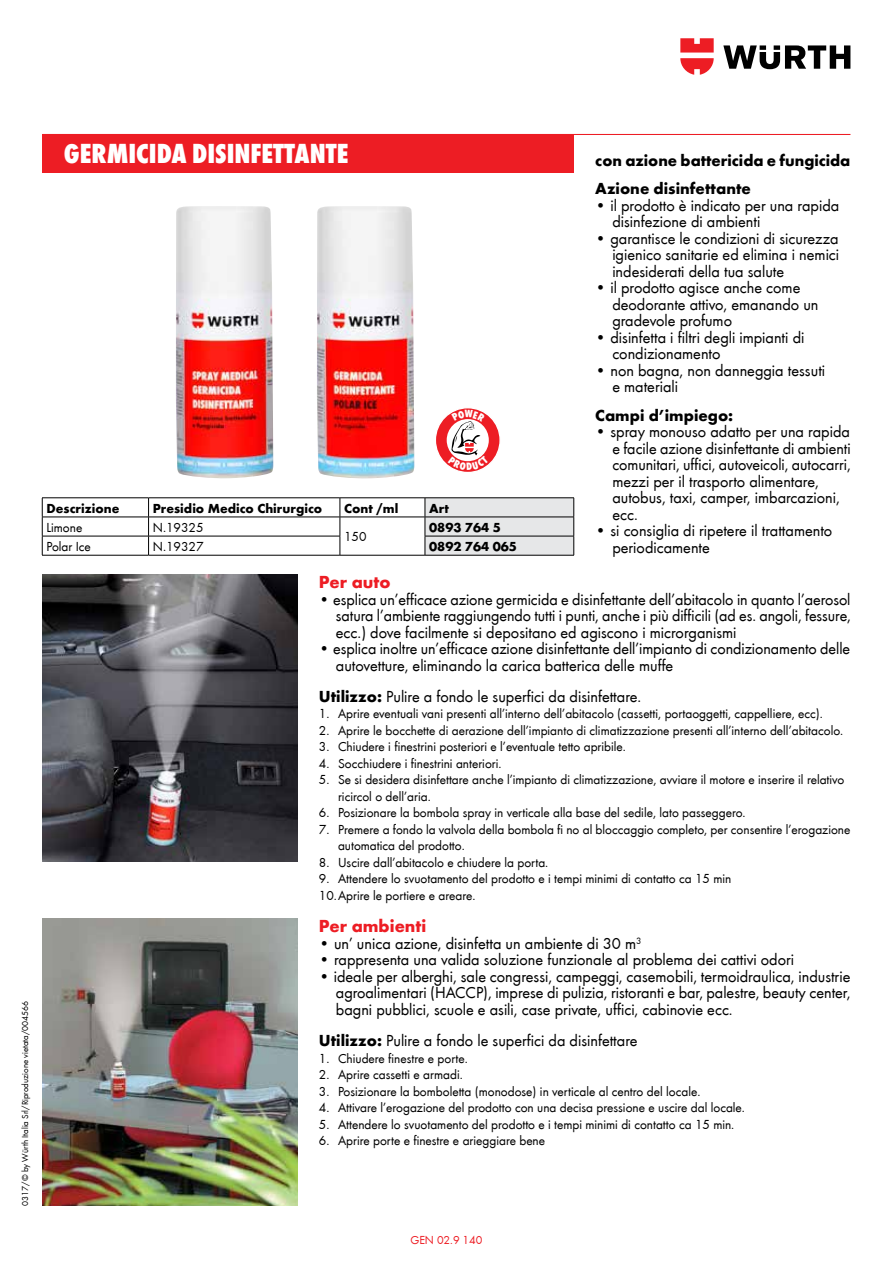
<style>
.page{position:relative;width:893px;height:1263px;background:#fff}
.page>*{position:absolute;margin:0;border:0;box-sizing:border-box;transform-origin:0 0}
.t1{font:800 condensed 28.5px "Wuerth";color:#fff}
.t2{font:700 18px "Wuerth";color:#ed1d24}
.t3{font:16.5px/16.5px "Wuerth";color:#000}
.t4{font:700 16.5px/28.5px "Wuerth";color:#000}
.t5{font:13.5px/16.5px "Wuerth";color:#000}
.t6{font:700 13.5px "Wuerth";color:#000}
.t7{font:12px "Wuerth";color:#ed1d24}
.t8{font:9px "Wuerth";color:#000}
.s1{font-weight:700}
</style>
<div class="page">
<svg style="left:723px;top:45px;width:127px;height:24px"></svg>
<svg style="left:680px;top:38px;width:34px;height:37px"></svg>
<div style="left:43px;top:134px;width:531px;height:38px;background:#ed1d24"></div>
<hr style="left:43px;top:134px;width:807px;height:1px;background:#ed1d24">
<hr style="left:42px;top:497px;width:107px;height:1px;background:#000">
<hr style="left:149px;top:497px;width:191px;height:1px;background:#000">
<hr style="left:340px;top:497px;width:85px;height:1px;background:#000">
<hr style="left:425px;top:497px;width:149px;height:1px;background:#000">
<hr style="left:42px;top:517px;width:107px;height:1px;background:#000">
<hr style="left:149px;top:517px;width:191px;height:1px;background:#000">
<hr style="left:340px;top:517px;width:85px;height:1px;background:#000">
<hr style="left:42px;top:536px;width:107px;height:1px;background:#000">
<svg style="left:42px;top:498px;width:1px;height:57px"></svg>
<hr style="left:149px;top:536px;width:191px;height:1px;background:#000">
<svg style="left:148px;top:498px;width:1px;height:57px"></svg>
<svg style="left:340px;top:498px;width:1px;height:57px"></svg>
<svg style="left:425px;top:498px;width:149px;height:57px;background:#d9dadb"></svg>
<hr style="left:42px;top:555px;width:107px;height:1px;background:#000">
<hr style="left:149px;top:555px;width:191px;height:1px;background:#000">
<hr style="left:340px;top:555px;width:85px;height:1px;background:#000">
<hr style="left:425px;top:555px;width:149px;height:1px;background:#000">
<img style="left:43px;top:574px;width:255px;height:287px">
<img style="left:43px;top:918px;width:255px;height:287px">
<img style="left:176px;top:206px;width:97px;height:273px">
<img style="left:317px;top:206px;width:97px;height:273px">
<svg style="left:435px;top:408px;width:65px;height:64px"></svg>
<div style="left:435px;top:407px;width:66px;height:66px;border:1px solid #fff;border-radius:50%"></div>
<svg style="left:448px;top:410px;width:41px;height:60px"></svg>
<p class="t8" style="left:19px;top:1205px;width:206px;rotate:-90deg">0317/© by Würth Italia Srl/Riproduzione vietata/004566</p>
<h1 class="t1" style="left:64px;top:133px;width:286px">GERMICIDA DISINFETTANTE</h1>
<p class="t4" style="left:595px;top:145px;width:257px">con azione battericida e fungicida<br>Azione disinfettante</p>
<p class="t3" style="left:612px;top:196px;width:228px;text-indent:-17px">• il prodotto è indicato per una rapida disinfezione di ambienti</p>
<p class="t3" style="left:612px;top:229px;width:228px;text-align:justify;text-indent:-17px">• garantisce le condizioni di sicurezza igienico sanitarie ed elimina i nemici indesiderati della tua salute</p>
<p class="t3" style="left:612px;top:279px;width:208px;text-indent:-17px">• il prodotto agisce anche come deodorante attivo, emanando un gradevole profumo</p>
<p class="t3" style="left:612px;top:328px;width:194px;text-indent:-17px">• disinfetta i filtri degli impianti di condizionamento</p>
<p class="t3" style="left:612px;top:361px;width:214px;text-indent:-17px">• non bagna, non danneggia tessuti e materiali</p>
<p class="t4" style="left:595px;top:400px;width:139px">Campi d’impiego:</p>
<p class="t3" style="left:612px;top:423px;width:240px;text-indent:-17px">• spray monouso adatto per una rapida e facile azione disinfettante di ambienti comunitari, uffici, autoveicoli, autocarri, mezzi per il trasporto alimentare, autobus, taxi, camper, imbarcazioni, ecc.</p>
<p class="t3" style="left:612px;top:522px;width:221px;text-indent:-17px">• si consiglia di ripetere il trattamento periodicamente</p>
<p class="t6" style="left:47px;top:498px;width:74px">Descrizione</p>
<p class="t6" style="left:153px;top:498px;width:171px">Presidio Medico Chirurgico</p>
<p class="t6" style="left:344px;top:498px;width:56px">Cont /ml</p>
<p class="t6" style="left:429px;top:498px;width:21px">Art</p>
<p class="t5" style="left:47px;top:518px;width:37px">Limone</p>
<p class="t5" style="left:153px;top:518px;width:52px">N.19325</p>
<p class="t5" style="left:344px;top:528px;width:24px">150</p>
<p class="t6" style="left:429px;top:517px;width:73px">0893 764 5</p>
<p class="t5" style="left:47px;top:537px;width:46px">Polar Ice</p>
<p class="t5" style="left:153px;top:537px;width:52px">N.19327</p>
<p class="t6" style="left:429px;top:536px;width:89px">0892 764 065</p>
<p class="t2" style="left:319px;top:569px;width:73px">Per auto</p>
<p class="t3" style="left:336px;top:590px;width:516px;text-align:justify;text-indent:-17px">• esplica un’efficace azione germicida e disinfettante dell’abitacolo in quanto l’aerosol satura l’ambiente raggiungendo tutti i punti, anche i più difficili (ad es. angoli, fessure, ecc.) dove facilmente si depositano ed agiscono i microrganismi</p>
<p class="t3" style="left:336px;top:639px;width:516px;text-indent:-17px">• esplica inoltre un’efficace azione disinfettante dell’impianto di condizionamento delle autovetture, eliminando la carica batterica delle muffe</p>
<p class="t3" style="left:319px;top:687px;width:324px"><span class="s1">Utilizzo:</span> Pulire a fondo le superfici da disinfettare.</p>
<p class="t5" style="left:319px;top:705px;width:505px">1. Aprire eventuali vani presenti all’interno dell’abitacolo (cassetti, portaoggetti, cappelliere, ecc).</p>
<p class="t5" style="left:319px;top:721px;width:526px">2. Aprire le bocchette di aerazione dell’impianto di climatizzazione presenti all’interno dell’abitacolo.</p>
<p class="t5" style="left:319px;top:738px;width:308px">3. Chiudere i finestrini posteriori e l’eventuale tetto apribile.</p>
<p class="t5" style="left:319px;top:754px;width:184px">4. Socchiudere i finestrini anteriori.</p>
<p class="t5" style="left:338px;top:771px;width:508px;text-indent:-19px">5. Se si desidera disinfettare anche l’impianto di climatizzazione, avviare il motore e inserire il relativo ricircol o dell’aria.</p>
<p class="t5" style="left:319px;top:804px;width:428px">6. Posizionare la bombola spray in verticale alla base del sedile, lato passeggero.</p>
<p class="t5" style="left:338px;top:820px;width:514px;text-indent:-19px">7. Premere a fondo la valvola della bombola fi no al bloccaggio completo, per consentire l’erogazione automatica del prodotto.</p>
<p class="t5" style="left:319px;top:853px;width:231px">8. Uscire dall’abitacolo e chiudere la porta.</p>
<p class="t5" style="left:319px;top:870px;width:414px">9. Attendere lo svuotamento del prodotto e i tempi minimi di contatto ca 15 min<br>10.Aprire le portiere e areare.</p>
<p class="t2" style="left:319px;top:913px;width:109px">Per ambienti</p>
<p class="t3" style="left:319px;top:934px;width:324px">• un’ unica azione, disinfetta un ambiente di 30 m<sup>3</sup></p>
<p class="t3" style="left:319px;top:951px;width:477px">• rappresenta una valida soluzione funzionale al problema dei cattivi odori</p>
<p class="t3" style="left:336px;top:967px;width:516px;text-align:justify;text-indent:-17px">• ideale per alberghi, sale congressi, campeggi, casemobili, termoidraulica, industrie agroalimentari (HACCP), imprese di pulizia, ristoranti e bar, palestre, beauty center, bagni pubblici, scuole e asili, case private, uffici, cabinovie ecc.</p>
<p class="t3" style="left:319px;top:1031px;width:320px"><span class="s1">Utilizzo:</span> Pulire a fondo le superfici da disinfettare</p>
<p class="t5" style="left:319px;top:1049px;width:150px">1. Chiudere finestre e porte.</p>
<p class="t5" style="left:319px;top:1066px;width:145px">2. Aprire cassetti e armadi.</p>
<p class="t5" style="left:319px;top:1082px;width:383px">3. Posizionare la bomboletta (monodose) in verticale al centro del locale.</p>
<p class="t5" style="left:319px;top:1099px;width:428px">4. Attivare l’erogazione del prodotto con una decisa pressione e uscire dal locale.</p>
<p class="t5" style="left:319px;top:1115px;width:417px">5. Attendere lo svuotamento del prodotto e i tempi minimi di contatto ca 15 min.</p>
<p class="t5" style="left:319px;top:1132px;width:228px">6. Aprire porte e finestre e arieggiare bene</p>
<p class="t7" style="left:410px;top:1232px;width:74px">GEN 02.9 140</p>
</div>
